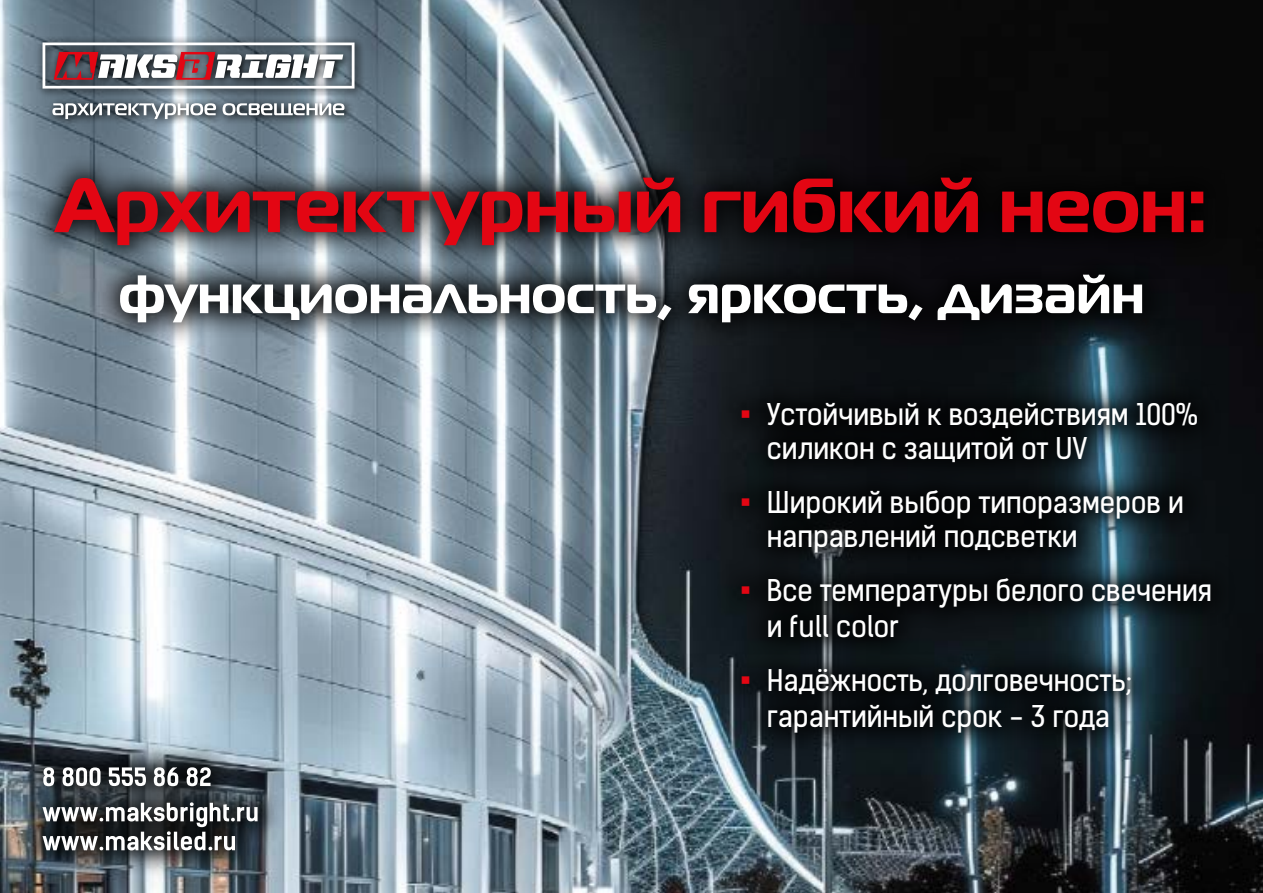
<style>
.page{position:relative;width:1263px;height:893px;background:#fff}
.page>*{position:absolute;margin:0;border:0;box-sizing:border-box;transform-origin:0 0}
.t1{font:700 76.5px "Magistral";color:#e30613}
.t2{font:700 54px "Magistral";color:#fff}
.t3{font:28.5px/34.2px "Kelson Sans Regular RU";color:#fff}
.s1{font-family:"Arial";font-size:33px;color:#e30613}
</style>
<div class="page">
<img style="left:0;top:0;width:1263px;height:893px">
<svg style="left:36px;top:36px;width:329px;height:93px;background:#6d7d89"></svg>
<svg style="left:43px;top:43px;width:311px;height:46px"></svg>
<svg style="left:52px;top:103px;width:292px;height:16px"></svg>
<div style="left:28px;top:151px;width:1202px;height:198px;background:#000;opacity:.9"></div>
<div style="left:715px;top:378px;width:522px;height:381px;background:#000;opacity:.9"></div>
<div style="left:16px;top:741px;width:269px;height:136px;background:#000;opacity:.9"></div>
<svg style="left:43px;top:767px;width:11px;height:19px"></svg>
<svg style="left:63px;top:767px;width:38px;height:19px"></svg>
<svg style="left:109px;top:767px;width:37px;height:19px"></svg>
<svg style="left:154px;top:767px;width:24px;height:19px"></svg>
<svg style="left:187px;top:767px;width:24px;height:19px"></svg>
<svg style="left:43px;top:802px;width:215px;height:48px"></svg>
<h1 class="t1" style="left:55px;top:155px;width:1153px">Архитектурный гибкий неон:</h1>
<h2 class="t2" style="left:119px;top:259px;width:1027px">функциональность, яркость, дизайн</h2>
<p class="t3" style="left:767px;top:397px;width:433px;text-indent:-27px"><span class="s1">▪</span> Устойчивый к воздействиям 100% силикон с защитой от UV</p>
<p class="t3" style="left:767px;top:486px;width:418px;text-indent:-27px"><span class="s1">▪</span> Широкий выбор типоразмеров и направлений подсветки</p>
<p class="t3" style="left:767px;top:573px;width:446px;line-height:36px;text-indent:-27px"><span class="s1">▪</span> Все температуры белого свечения и full color</p>
<p class="t3" style="left:740px;top:663px;width:394px;line-height:36px;text-align:center"><span class="s1">▪</span> Надёжность, долговечность; гарантийный срок - 3 года</p>
</div>
